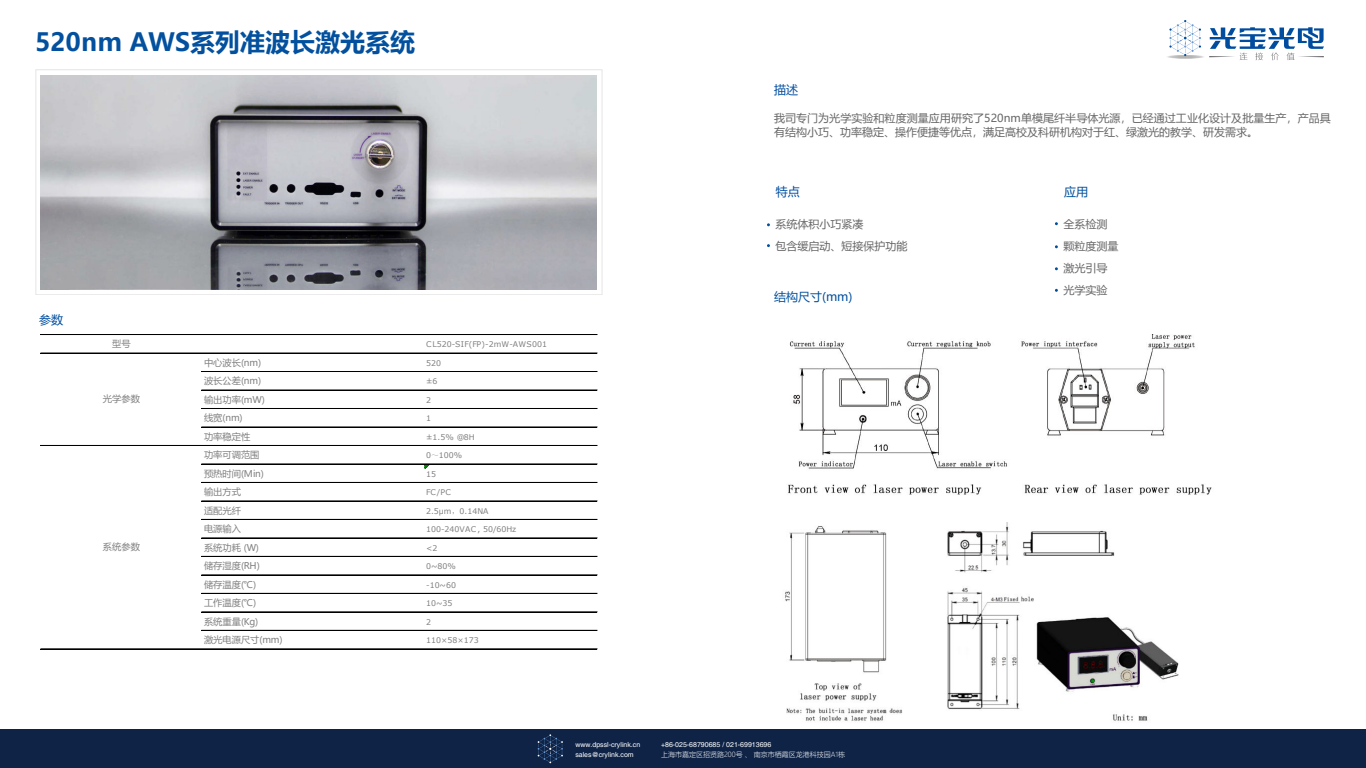
<style>
.page{position:relative;width:1366px;height:768px;background:#fff}
.page>*{position:absolute;margin:0;border:0;box-sizing:border-box;transform-origin:0 0}
.t1{font:700 25px "Microsoft Ya Hei";color:#02509e}
.t2{font:12px "Microsoft Ya Hei";color:#00509d}
.t3{font:12px "Microsoft Ya Hei";color:#004ea1}
.t4{font:11px/14px "Microsoft Ya Hei";letter-spacing:.005em;color:#666}
.t5{font:11px/22px "Microsoft Ya Hei";color:#666667}
.t6{font:9.2px "Microsoft Ya Hei";color:#808080}
.t7{font:7.8px "Verdana";color:#808080}
.t8{font:7px "Helvetica";color:#fff}
.t9{font:300 7px "Microsoft Ya Hei";color:#fff}
.s1{font-family:"Sim Sun"}
</style>
<div class="page">
<div style="left:36px;top:70px;width:566px;height:225px;border:1px solid #e5e5e5"></div>
<img style="left:788px;top:335px;width:424px;height:160px">
<img style="left:785px;top:522px;width:394px;height:199px">
<img style="left:41px;top:75px;width:556px;height:214px">
<div style="left:0;top:730px;width:1366px;height:38px;background:#0e2346"></div>
<svg style="left:538px;top:734px;width:25px;height:29px"></svg>
<hr style="left:1165px;top:55px;width:41px;height:4px;background:#fafafa;border-radius:50%">
<hr style="left:1166px;top:55px;width:39px;height:4px;background:#f3f3f3;border-radius:50%">
<hr style="left:1167px;top:55px;width:37px;height:4px;background:#ececec;border-radius:50%">
<svg style="left:1168px;top:55px;width:35px;height:4px"></svg>
<hr style="left:1170px;top:55px;width:32px;height:3px;background:#d0d0d1;border-radius:50%">
<svg style="left:1169px;top:20px;width:32px;height:38px"></svg>
<svg style="left:1209px;top:27px;width:115px;height:33px"></svg>
<hr style="left:41px;top:335px;width:556px;height:1px;background:#000">
<hr style="left:41px;top:353px;width:556px;height:1px;background:#000">
<hr style="left:202px;top:371px;width:395px;height:1px;background:#000">
<hr style="left:202px;top:372px;width:395px;height:1px;background:#000">
<hr style="left:202px;top:390px;width:395px;height:1px;background:#000">
<hr style="left:202px;top:408px;width:395px;height:1px;background:#000">
<hr style="left:202px;top:427px;width:395px;height:1px;background:#000">
<hr style="left:41px;top:445px;width:556px;height:1px;background:#000">
<hr style="left:202px;top:464px;width:395px;height:1px;background:#000">
<hr style="left:202px;top:482px;width:395px;height:1px;background:#000">
<hr style="left:202px;top:501px;width:395px;height:1px;background:#000">
<hr style="left:202px;top:519px;width:395px;height:1px;background:#000">
<hr style="left:202px;top:538px;width:395px;height:1px;background:#000">
<hr style="left:202px;top:556px;width:395px;height:1px;background:#000">
<hr style="left:202px;top:575px;width:395px;height:1px;background:#000">
<hr style="left:202px;top:593px;width:395px;height:1px;background:#000">
<hr style="left:202px;top:612px;width:395px;height:1px;background:#000">
<hr style="left:202px;top:630px;width:395px;height:1px;background:#000">
<hr style="left:41px;top:649px;width:556px;height:1px;background:#000">
<h1 class="t1" style="left:35px;top:24px;width:382px">520nm AWS系列准波长激光系统</h1>
<h2 class="t3" style="left:39px;top:312px;width:25px">参数</h2>
<p class="t6" style="left:112px;top:338px;width:20px">型号</p>
<p class="t7" style="left:426px;top:341px;width:122px">C L520-SIF(FP)-2mW-AWS001</p>
<p class="t6" style="left:204px;top:356px;width:59px">中心波长(nm)</p>
<p class="t7" style="left:426px;top:360px;width:16px">520</p>
<p class="t6" style="left:204px;top:375px;width:59px">波长公差(nm)</p>
<p class="t7" style="left:426px;top:378px;width:13px">±6</p>
<p class="t6" style="left:204px;top:393px;width:62px">输出功率(mW)</p>
<p class="t7" style="left:426px;top:397px;width:6px">2</p>
<p class="t6" style="left:204px;top:412px;width:40px">线宽(nm)</p>
<p class="t7" style="left:426px;top:415px;width:6px">1</p>
<p class="t6" style="left:204px;top:430px;width:48px">功率稳定性</p>
<p class="t7" style="left:426px;top:434px;width:50px">±1.5% @8H</p>
<p class="t6" style="left:204px;top:449px;width:57px">功率可调范围</p>
<p class="t7" style="left:426px;top:452px;width:38px">0<span class="s1">～</span>100%</p>
<p class="t6" style="left:204px;top:467px;width:62px">预热时间(Min)</p>
<p class="t7" style="left:426px;top:471px;width:11px">15</p>
<p class="t6" style="left:204px;top:486px;width:39px">输出方式</p>
<p class="t7" style="left:426px;top:489px;width:26px">FC/PC</p>
<p class="t6" style="left:204px;top:504px;width:39px">适配光纤</p>
<p class="t7" style="left:426px;top:508px;width:64px">2.5µm<span class="s1">，</span>0.14NA</p>
<p class="t6" style="left:204px;top:523px;width:39px">电源输入</p>
<p class="t7" style="left:426px;top:526px;width:92px">100-240VAC , 50/60Hz</p>
<p class="t6" style="left:204px;top:541px;width:57px">系统功耗 (W)</p>
<p class="t7" style="left:426px;top:545px;width:13px">&lt;2</p>
<p class="t6" style="left:204px;top:560px;width:57px">储存湿度(RH)</p>
<p class="t7" style="left:426px;top:563px;width:31px">0~80%</p>
<p class="t6" style="left:204px;top:578px;width:54px">储存温度(℃)</p>
<p class="t7" style="left:426px;top:582px;width:31px">-10~60</p>
<p class="t6" style="left:204px;top:597px;width:54px">工作温度(℃)</p>
<p class="t7" style="left:426px;top:600px;width:28px">10~35</p>
<p class="t6" style="left:204px;top:615px;width:56px">系统重量(Kg)</p>
<p class="t7" style="left:426px;top:619px;width:6px">2</p>
<p class="t6" style="left:204px;top:634px;width:80px">激光电源尺寸(mm)</p>
<p class="t7" style="left:426px;top:637px;width:54px">110×58×173</p>
<p class="t6" style="left:103px;top:393px;width:39px">光学参数</p>
<p class="t6" style="left:103px;top:540px;width:39px">系统参数</p>
<h2 class="t3" style="left:774px;top:82px;width:25px">描述</h2>
<p class="t4" style="left:774px;top:111px;width:558px">我司专门为光学实验和粒度测量应用研究了520nm单模尾纤半导体光源，已经通过工业化设计及批量生产，产品具有结构小巧、功率稳定、操作便捷等优点，满足高校及科研机构对于红、绿激光的教学、研发需求。</p>
<h2 class="t3" style="left:776px;top:184px;width:25px">特点</h2>
<p class="t5" style="left:776px;top:212px;width:89px">系统体积小巧紧凑</p>
<p class="t5" style="left:776px;top:234px;width:133px">包含缓启动、短接保护功能</p>
<h2 class="t2" style="left:774px;top:289px;width:80px">结构尺寸(mm)</h2>
<h2 class="t2" style="left:1064px;top:184px;width:25px">应用</h2>
<p class="t5" style="left:1064px;top:212px;width:56px">全系检测颗粒度测量激光引导光学实验</p>
<p class="t8" style="left:575px;top:741px;width:66px">www.dpssl-crylink.cn</p>
<p class="t8" style="left:661px;top:741px;width:112px">+86-025-68790685 / 021-69913696</p>
<p class="t8" style="left:575px;top:751px;width:60px">sales@crylink.com</p>
<p class="t9" style="left:661px;top:749px;width:186px">上海市嘉定区招贤路200号 、 南京市栖霞区龙港科技园A1栋</p>
</div>
